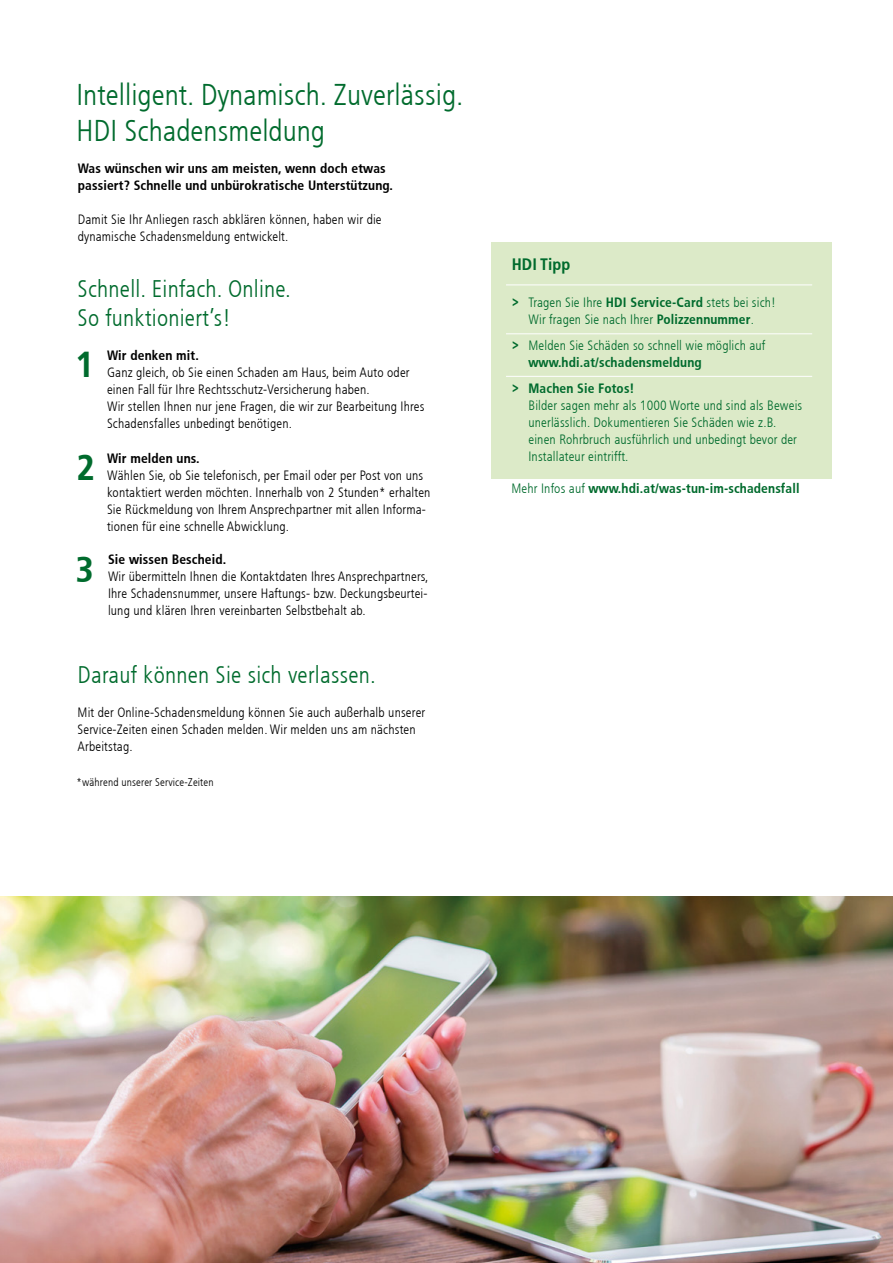
<style>
.page{position:relative;width:893px;height:1263px;background:#fff}
.page>*{position:absolute;margin:0;border:0;box-sizing:border-box;transform-origin:0 0}
.t1{font:36px "HDI Gerling Sans Cond Bold";color:#006b2d}
.t2{font:30px "HDI Gerling Sans Cond Light";color:#006b2d}
.t3{font:24px "HDI Gerling Sans Cond Light";letter-spacing:.01em;color:#006b2d}
.t4{font:16.5px "HDI Gerling Sans Cond Bold";color:#006b2d}
.t5{font:13.5px/17px "HDI Gerling Sans Cond Light";letter-spacing:.01em;color:#000}
.t6{font:13.5px/17px "HDI Gerling Sans Cond Light";letter-spacing:.01em;color:#006b2d}
.t7{font:13.5px/17px "HDI Gerling Sans Cond Bold";letter-spacing:.01em;color:#000}
.t8{font:13.5px "HDI Gerling Sans Cond Bold";letter-spacing:.01em;color:#006b2d}
.t9{font:11.25px "HDI Gerling Sans Cond Light";letter-spacing:.01em;color:#000}
.s1{font-family:"HDI Gerling Sans Cond Bold"}
.s2{font-family:"HDI Gerling Sans Cond Light"}
</style>
<div class="page">
<img style="left:0;top:897px;width:893px;height:366px">
<div style="left:491px;top:242px;width:340px;height:236px;background:#dceac8"></div>
<hr style="left:506px;top:285px;width:306px;height:1px;background:#fff">
<hr style="left:506px;top:333px;width:306px;height:1px;background:#fff">
<hr style="left:506px;top:376px;width:306px;height:1px;background:#fff">
<p class="t2" style="left:77px;top:77px;width:388px">Intelligent. Dynamisch. Zuverlässig.</p>
<p class="t2" style="left:77px;top:113px;width:250px">HDI Schadensmeldung</p>
<p class="t7" style="left:78px;top:160px;width:317px">Was wünschen wir uns am meisten, wenn doch etwas passiert? Schnelle und unbürokratische Unterstützung.</p>
<p class="t5" style="left:78px;top:212px;width:305px">Damit Sie Ihr Anliegen rasch abklären können, haben wir die dynamische Schadensmeldung entwickelt.</p>
<p class="t3" style="left:78px;top:275px;width:215px">Schnell. Einfach. Online.</p>
<p class="t3" style="left:78px;top:304px;width:155px">So funktioniert’s!</p>
<p class="t1" style="left:75px;top:344px;width:21px">1</p>
<p class="t1" style="left:76px;top:446px;width:21px">2</p>
<p class="t1" style="left:75px;top:548px;width:21px">3</p>
<p class="t7" style="left:107px;top:347px;width:93px">Wir denken mit.</p>
<p class="t5" style="left:107px;top:364px;width:304px">Ganz gleich, ob Sie einen Schaden am Haus, beim Auto oder einen Fall für Ihre Rechtsschutz-Versicherung haben.</p>
<p class="t5" style="left:107px;top:399px;width:319px">Wir stellen Ihnen nur jene Fragen, die wir zur Bearbeitung Ihres<br>Schadensfalles unbedingt benötigen.</p>
<p class="t7" style="left:107px;top:450px;width:94px">Wir melden uns.</p>
<p class="t5" style="left:107px;top:467px;width:325px">Wählen Sie, ob Sie telefonisch, per Email oder per Post von uns kontaktiert werden möchten. Innerhalb von 2 Stunden* erhalten Sie Rückmeldung von Ihrem Ansprechpartner mit allen Informa&shy;tionen für eine schnelle Abwicklung.</p>
<p class="t7" style="left:108px;top:551px;width:120px">Sie wissen Bescheid.</p>
<p class="t5" style="left:108px;top:569px;width:322px;text-align:justify">Wir übermitteln Ihnen die Kontaktdaten Ihres Ansprechpartners, Ihre Schadensnummer, unsere Haftungs- bzw. Deckungsbeurtei&shy;lung und klären Ihren vereinbarten Selbstbehalt ab.</p>
<p class="t3" style="left:78px;top:661px;width:300px">Darauf können Sie sich verlassen.</p>
<p class="t5" style="left:78px;top:704px;width:349px">Mit der Online-Schadensmeldung können Sie auch außerhalb unserer<br>Service-Zeiten einen Schaden melden. Wir melden uns am nächsten<br>Arbeitstag.</p>
<p class="t9" style="left:77px;top:776px;width:139px">*während unserer Service-Zeiten</p>
<p class="t4" style="left:512px;top:254px;width:60px">HDI Tipp</p>
<p class="t6" style="left:511px;top:294px;width:266px"><span class="s1">&gt;</span> Tragen Sie Ihre <span class="s1">HDI Service-Card</span> stets bei sich!</p>
<p class="t6" style="left:528px;top:311px;width:227px">Wir fragen Sie nach Ihrer <span class="s1">Polizzennummer</span>.</p>
<p class="t6" style="left:511px;top:337px;width:255px"><span class="s1">&gt;</span> Melden Sie Schäden so schnell wie möglich auf</p>
<p class="t8" style="left:528px;top:355px;width:175px">www.hdi.at/schadensmeldung</p>
<p class="t8" style="left:511px;top:381px;width:125px">&gt; Machen Sie Fotos!</p>
<p class="t6" style="left:528px;top:397px;width:275px">Bilder sagen mehr als 1000 Worte und sind als Beweis unerlässlich. Dokumentieren Sie Schäden wie z.B. einen Rohrbruch ausführlich und unbedingt bevor der Installateur eintrifft.</p>
<p class="t8" style="left:511px;top:481px;width:290px"><span class="s2">Mehr Infos auf</span> www.hdi.at/was-tun-im-schadensfall</p>
</div>
